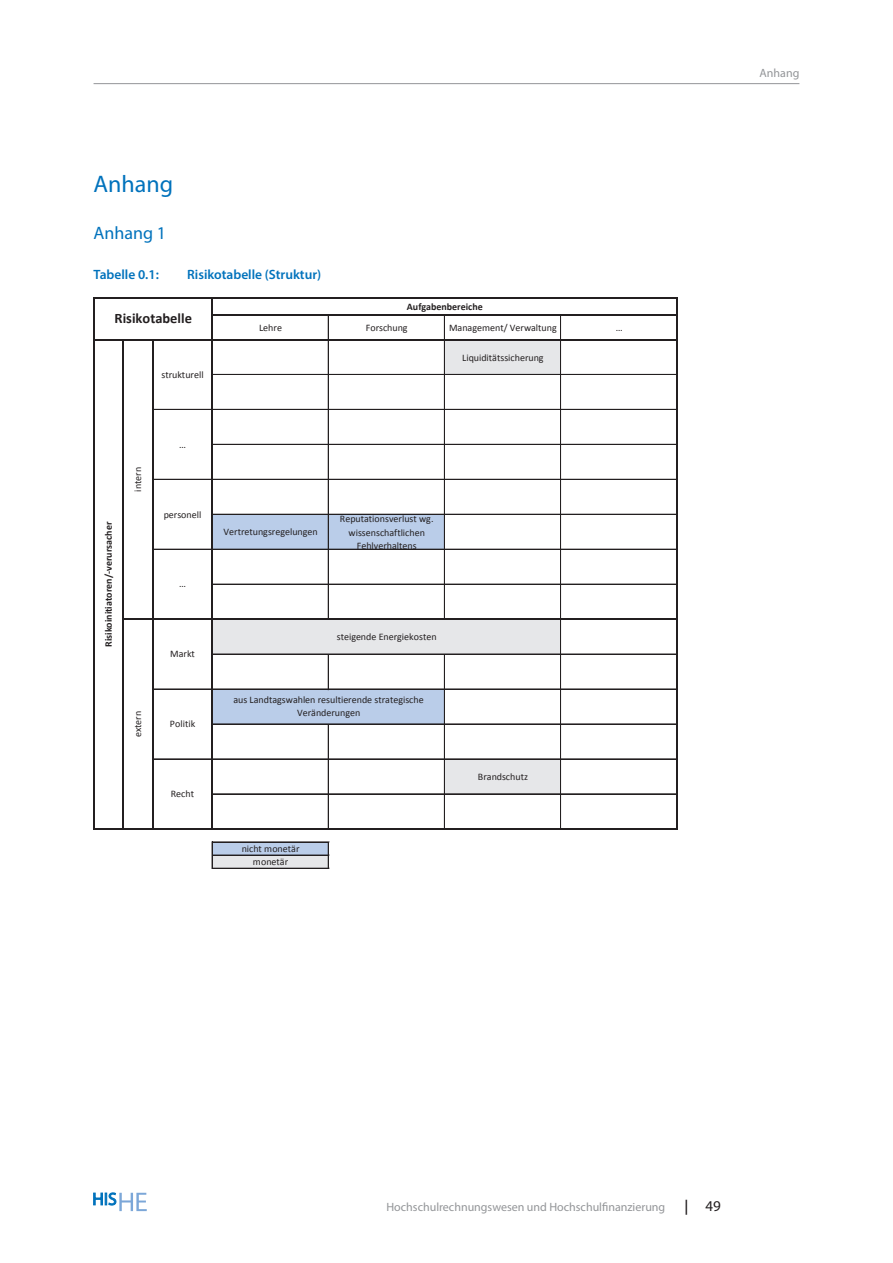
<style>
.page{position:relative;width:893px;height:1263px;background:#fff}
.page>*{position:absolute;margin:0;border:0;box-sizing:border-box;transform-origin:0 0}
.Überschrift_1_unnumm{font:24px "Myriad Pro";color:#0072bc}
.Überschrift_2{font:18px "Myriad Pro";color:#0072bc}
.t1{font:15px "Myriad Pro";color:#231f20}
.t2{font:700 14.4px "Calibri";color:#231f20}
.Abbildung_Überschrif{font:600 13.5px "Myriad Pro";color:#0072bc}
.t3{font:12px "Myriad Pro";color:#939598}
.t4{font:10.05px/13.2px "Calibri";color:#231f20;text-align:center}
.t5{font:700 10.05px "Calibri";color:#231f20}
.s1{font-weight:600}
</style>
<div class="page">
<hr style="left:94px;top:83px;width:705px;height:1px;background:#939598">
<svg style="left:93px;top:1193px;width:54px;height:18px"></svg>
<div style="left:445px;top:340px;width:116px;height:35px;background:#e6e7e9"></div>
<div style="left:212px;top:515px;width:233px;height:35px;background:#bacde9"></div>
<div style="left:212px;top:619px;width:349px;height:35px;background:#e6e7e9"></div>
<div style="left:212px;top:689px;width:233px;height:35px;background:#bacde9"></div>
<div style="left:445px;top:759px;width:116px;height:35px;background:#e6e7e9"></div>
<div style="left:212px;top:842px;width:117px;height:13px;background:#bacde9"></div>
<div style="left:212px;top:855px;width:117px;height:14px;background:#e6e7e9"></div>
<svg style="left:328px;top:316px;width:1px;height:23px"></svg>
<svg style="left:444px;top:316px;width:1px;height:23px"></svg>
<svg style="left:560px;top:316px;width:1px;height:23px"></svg>
<hr style="left:153px;top:409px;width:59px;height:1px;background:#231f20">
<hr style="left:153px;top:479px;width:59px;height:1px;background:#231f20">
<hr style="left:153px;top:549px;width:59px;height:1px;background:#231f20">
<hr style="left:560px;top:341px;width:1px;height:278px;background:#231f20">
<hr style="left:328px;top:341px;width:1px;height:278px;background:#231f20">
<hr style="left:444px;top:341px;width:1px;height:278px;background:#231f20">
<hr style="left:153px;top:689px;width:59px;height:1px;background:#231f20">
<hr style="left:328px;top:655px;width:1px;height:35px;background:#231f20">
<hr style="left:153px;top:759px;width:59px;height:1px;background:#231f20">
<hr style="left:212px;top:299px;width:1px;height:531px;background:#231f20">
<hr style="left:328px;top:725px;width:1px;height:103px;background:#231f20">
<hr style="left:94px;top:297px;width:1px;height:533px;background:#231f20">
<svg style="left:212px;top:842px;width:1px;height:27px"></svg>
<hr style="left:676px;top:299px;width:1px;height:531px;background:#231f20">
<svg style="left:328px;top:843px;width:1px;height:25px"></svg>
<hr style="left:444px;top:655px;width:1px;height:173px;background:#231f20">
<hr style="left:560px;top:620px;width:1px;height:208px;background:#231f20">
<hr style="left:122px;top:341px;width:2px;height:489px;background:#231f20">
<hr style="left:152px;top:341px;width:1px;height:489px;background:#231f20">
<hr style="left:95px;top:297px;width:582px;height:2px;background:#231f20">
<hr style="left:213px;top:314px;width:464px;height:2px;background:#231f20">
<hr style="left:95px;top:339px;width:582px;height:2px;background:#231f20">
<hr style="left:213px;top:374px;width:463px;height:1px;background:#231f20">
<hr style="left:213px;top:409px;width:463px;height:1px;background:#231f20">
<hr style="left:213px;top:444px;width:463px;height:1px;background:#231f20">
<hr style="left:213px;top:479px;width:463px;height:1px;background:#231f20">
<hr style="left:213px;top:514px;width:463px;height:1px;background:#231f20">
<hr style="left:213px;top:549px;width:463px;height:1px;background:#231f20">
<hr style="left:213px;top:584px;width:463px;height:1px;background:#231f20">
<hr style="left:124px;top:619px;width:553px;height:1px;background:#231f20">
<hr style="left:213px;top:654px;width:463px;height:1px;background:#231f20">
<hr style="left:213px;top:689px;width:463px;height:1px;background:#231f20">
<hr style="left:213px;top:724px;width:463px;height:1px;background:#231f20">
<hr style="left:213px;top:759px;width:463px;height:1px;background:#231f20">
<hr style="left:213px;top:793px;width:463px;height:1px;background:#231f20">
<hr style="left:213px;top:794px;width:463px;height:1px;background:#231f20">
<hr style="left:95px;top:828px;width:582px;height:2px;background:#231f20">
<hr style="left:213px;top:842px;width:116px;height:1px;background:#231f20">
<hr style="left:213px;top:855px;width:116px;height:1px;background:#231f20">
<hr style="left:213px;top:868px;width:116px;height:1px;background:#231f20">
<p class="Überschrift_1_unnumm" style="left:94px;top:169px;width:81px">Anhang</p>
<p class="Überschrift_2" style="left:94px;top:222px;width:74px">Anhang 1</p>
<p class="Abbildung_Überschrif" style="left:94px;top:265px;width:67px">Tabelle 0.1:</p>
<p class="Abbildung_Überschrif" style="left:187px;top:265px;width:136px">Risikotabelle (Struktur)</p>
<p class="t5" style="left:407px;top:299px;width:77px">Aufgabenbereiche</p>
<p class="t2" style="left:115px;top:308px;width:79px">Risikotabelle</p>
<p class="t4" style="left:161px;top:367px;width:44px">strukturell</p>
<p class="t4" style="left:259px;top:321px;width:24px">Lehre</p>
<p class="t4" style="left:366px;top:321px;width:43px">Forschung</p>
<p class="t4" style="left:449px;top:321px;width:109px">Management/ Verwaltung</p>
<p class="t4" style="left:616px;top:321px;width:8px">…</p>
<p class="t4" style="left:462px;top:350px;width:83px">Liquiditätssicherung</p>
<p class="t5" style="left:101px;top:647px;width:127px;rotate:-90deg">Risikoinitiatoren/-verursacher</p>
<p class="t4" style="left:131px;top:492px;width:26px;rotate:-90deg">intern</p>
<p class="t4" style="left:131px;top:737px;width:28px;rotate:-90deg">extern</p>
<p class="t4" style="left:179px;top:437px;width:8px">…</p>
<p class="t4" style="left:164px;top:507px;width:39px">personell</p>
<p class="t4" style="left:179px;top:577px;width:8px">…</p>
<p class="t4" style="left:170px;top:647px;width:26px">Markt</p>
<p class="t4" style="left:170px;top:717px;width:27px">Politik</p>
<p class="t4" style="left:224px;top:525px;width:96px">Vertretungsregelungen</p>
<p class="t4" style="left:340px;top:512px;width:95px">Reputationsverlust wg. wissenschaftlichen<br>Fehlverhaltens</p>
<p class="t4" style="left:337px;top:630px;width:101px">steigende Energiekosten</p>
<p class="t4" style="left:233px;top:693px;width:192px">aus Landtagswahlen resultierende strategische<br>Veränderungen</p>
<p class="t4" style="left:171px;top:787px;width:25px">Recht</p>
<p class="t4" style="left:242px;top:842px;width:59px">nicht monetär monetär</p>
<p class="t4" style="left:478px;top:770px;width:52px">Brandschutz</p>
<p class="t3" style="left:760px;top:66px;width:41px">Anhang</p>
<p class="t3" style="left:386px;top:1200px;width:280px">Hochschulrechnungswesen und Hochschulfinanzierung</p>
<h3 class="t1" style="left:685px;top:1197px;width:38px"><span class="s1">|</span> 49</h3>
</div>
